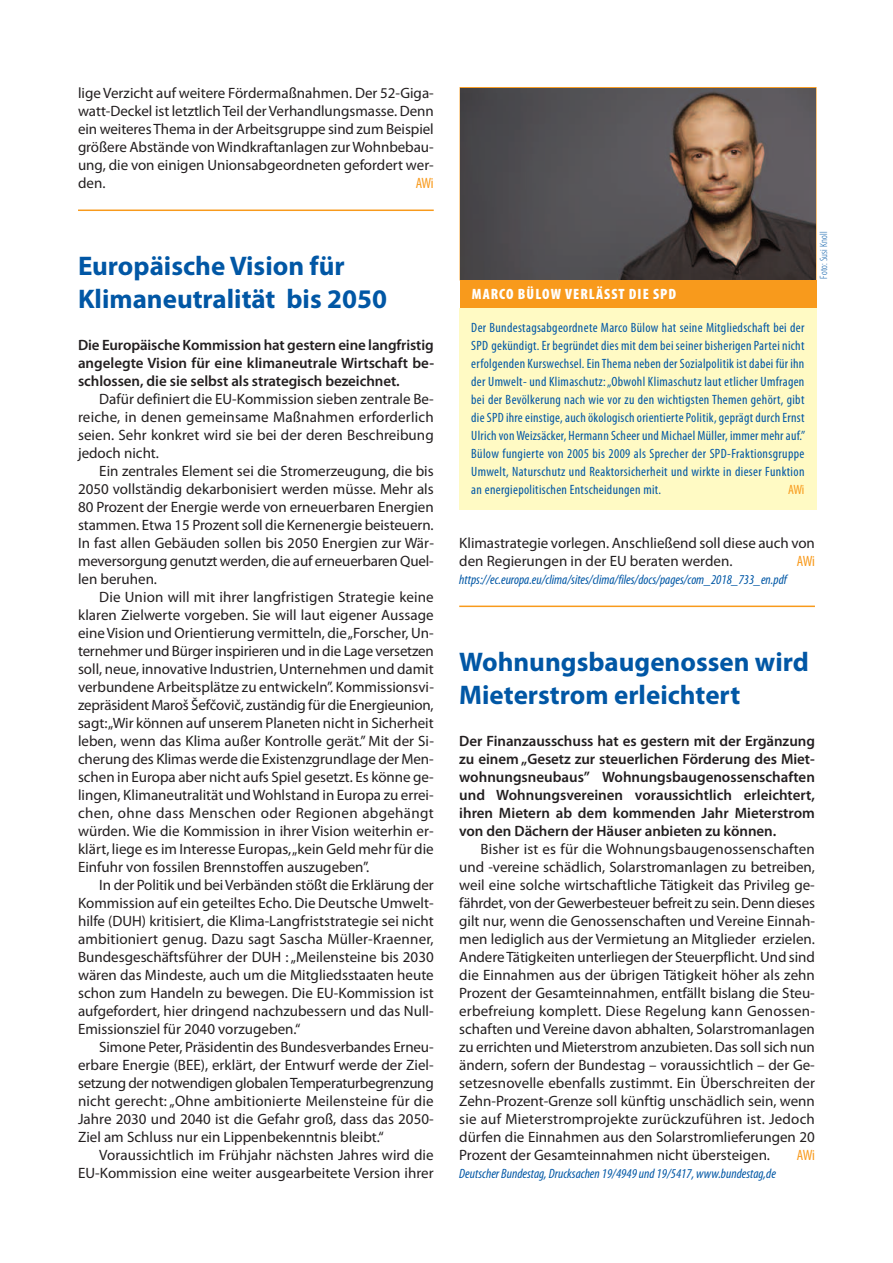
<style>
.page{position:relative;width:893px;height:1263px;background:#fff}
.page>*{position:absolute;margin:0;border:0;box-sizing:border-box;transform-origin:0 0}
.t1{font:700 27px/33px "Myriad Pro";color:#0157a5}
.t2{font:15px/18px "Myriad Pro";color:#231f20;text-align:justify}
.t3{font:600 15px/18px "Myriad Pro";letter-spacing:-.005em;color:#231f20;text-align:justify}
.t4{font:900 condensed 15px "Myriad Pro";letter-spacing:.07em;color:#fff}
.t5{font:condensed 15px "Myriad Pro";letter-spacing:-.035em;color:#f89a1c}
.t6{font:condensed 13.5px/18px "Myriad Pro";letter-spacing:.025em;color:#0157a5;text-align:justify}
.t7{font:italic condensed 13.5px "Myriad Pro";color:#0157a5}
.t8{font:condensed 13.5px "Myriad Pro";color:#f89a1c}
.t9{font:300 condensed 10.5px "Myriad Pro";letter-spacing:.015em;color:#0157a5}
</style>
<div class="page">
<hr style="left:78px;top:209px;width:356px;height:2px;background:#f89a1c">
<hr style="left:459px;top:605px;width:356px;height:2px;background:#f89a1c">
<img style="left:460px;top:88px;width:355px;height:192px">
<div style="left:460px;top:280px;width:356px;height:28px;background:#f89a1c"></div>
<div style="left:459px;top:308px;width:357px;height:202px;background:#fffac4"></div>
<p class="t2" style="left:78px;top:85px;width:357px">lige Verzicht auf weitere Fördermaßnahmen. Der 52-Giga&shy;watt-Deckel ist letztlichTeil derVerhandlungsmasse. Denn ein weiteresThema in der Arbeitsgruppe sind zum Beispiel größere Abstände vonWindkraftanlagen zurWohnbebau&shy;ung, die von einigen Unionsabgeordneten gefordert wer&shy;den.</p>
<p class="t5" style="left:416px;top:178px;width:19px">AWi</p>
<h1 class="t1" style="left:78px;top:252px;width:311px">Europäische Vision für<br>Klimaneutralität bis 2050</h1>
<p class="t3" style="left:78px;top:337px;width:358px">Die Europäische Kommission hat gestern eine langfristig angelegte Vision für eine klimaneutrale Wirtschaft be&shy;schlossen, die sie selbst als strategisch bezeichnet.</p>
<p class="t2" style="left:78px;top:391px;width:357px;text-indent:21px">Dafür definiert die EU-Kommission sieben zentrale Be&shy;reiche, in denen gemeinsame Maßnahmen erforderlich seien. Sehr konkret wird sie bei der deren Beschreibung jedoch nicht.</p>
<p class="t2" style="left:78px;top:463px;width:358px;text-indent:21px">Ein zentrales Element sei die Stromerzeugung, die bis 2050 vollständig dekarbonisiert werden müsse. Mehr als 80 Prozent der Energie werde von erneuerbaren Energien stammen. Etwa 15 Prozent soll die Kernenergie beisteuern.<br>In fast allen Gebäuden sollen bis 2050 Energien zur Wär&shy;meversorgung genutzt werden, die auf erneuerbaren Quel&shy;len beruhen.</p>
<p class="t2" style="left:78px;top:589px;width:358px;text-indent:21px">Die Union will mit ihrer langfristigen Strategie keine klaren Zielwerte vorgeben. Sie will laut eigener Aussage eineVision und Orientierung vermitteln, die„Forscher, Un&shy;ternehmer und Bürger inspirieren und in die Lage versetzen soll, neue, innovative Industrien, Unternehmen und damit verbundene Arbeitsplätze zu entwickeln”. Kommissionsvi&shy;zepräsident Maroš Šefčovič, zuständig für die Energieunion, sagt:„Wir können auf unserem Planeten nicht in Sicherheit leben, wenn das Klima außer Kontrolle gerät.” Mit der Si&shy;cherung des Klimas werde die Existenzgrundlage der Men&shy;schen in Europa aber nicht aufs Spiel gesetzt. Es könne ge&shy;lingen, Klimaneutralität undWohlstand in Europa zu errei&shy;chen, ohne dass Menschen oder Regionen abgehängt würden. Wie die Kommission in ihrer Vision weiterhin er&shy;klärt, liege es im Interesse Europas,„kein Geld mehr für die Einfuhr von fossilen Brennstoffen auszugeben”.</p>
<p class="t2" style="left:78px;top:877px;width:357px;text-indent:21px">In der Politik und beiVerbänden stößt die Erklärung der Kommission auf ein geteiltes Echo. Die Deutsche Umwelt&shy;hilfe (DUH) kritisiert, die Klima-Langfriststrategie sei nicht ambitioniert genug. Dazu sagt Sascha Müller-Kraenner, Bundesgeschäftsführer der DUH : „Meilensteine bis 2030 wären das Mindeste, auch um die Mitgliedsstaaten heute schon zum Handeln zu bewegen. Die EU-Kommission ist aufgefordert, hier dringend nachzubessern und das Null-Emissionsziel für 2040 vorzugeben.“</p>
<p class="t2" style="left:78px;top:1039px;width:357px;text-indent:21px">Simone Peter, Präsidentin des Bundesverbandes Erneu&shy;erbare Energie (BEE), erklärt, der Entwurf werde der Ziel&shy;setzung der notwendigen globalenTemperaturbegrenzung nicht gerecht: „Ohne ambitionierte Meilensteine für die Jahre 2030 und 2040 ist die Gefahr groß, dass das 2050- Ziel am Schluss nur ein Lippenbekenntnis bleibt.“</p>
<p class="t2" style="left:78px;top:1147px;width:357px;text-align:right">Voraussichtlich im Frühjahr nächsten Jahres wird die<br>EU-Kommission eine weiter ausgearbeitete Version ihrer</p>
<p class="t4" style="left:472px;top:288px;width:206px">MARCO BÜLOW VERLÄSST DIE SPD</p>
<p class="t6" style="left:471px;top:320px;width:336px">Der Bundestagsabgeordnete Marco Bülow hat seine Mitgliedschaft bei der SPD gekündigt.Erbegründetdies mitdem bei seinerbisherigen Partei nicht erfolgenden Kurswechsel.Ein Thema neben derSozialpolitikistdabei für ihn der Umwelt- und Klimaschutz:„Obwohl Klimaschutz laut etlicher Umfragen bei der Bevölkerung nach wie vor zu den wichtigsten Themen gehört, gibt dieSPD ihreeinstige,auch ökologisch orientiertePolitik,geprägtdurch Ernst Ulrich vonWeizsäcker, Hermann Scheerund Michael Müller, immer mehrauf.” Bülow fungierte von 2005 bis 2009 als Sprecher der SPD-Fraktionsgruppe Umwelt, Naturschutz und Reaktorsicherheit und wirkte in dieser Funktion an energiepolitischen Entscheidungen mit.</p>
<p class="t8" style="left:788px;top:485px;width:18px">AWi</p>
<p class="t9" style="left:820px;top:279px;width:49px;rotate:-90deg">Foto: Susi Knoll</p>
<p class="t2" style="left:459px;top:535px;width:357px">Klimastrategie vorlegen. Anschließend soll diese auch von den Regierungen in der EU beraten werden.</p>
<p class="t5" style="left:797px;top:556px;width:20px">AWi</p>
<p class="t7" style="left:459px;top:575px;width:329px">https://ec.europa.eu/clima/sites/clima/files/docs/pages/com_2018_733_en.pdf</p>
<h1 class="t1" style="left:459px;top:648px;width:351px">Wohnungsbaugenossen wird<br>Mieterstrom erleichtert</h1>
<p class="t3" style="left:459px;top:733px;width:357px">Der Finanzausschuss hat es gestern mit der Ergänzung zu einem „Gesetz zur steuerlichen Förderung des Miet&shy;wohnungsneubaus” Wohnungsbaugenossenschaften und Wohnungsvereinen voraussichtlich erleichtert, ihren Mietern ab dem kommenden Jahr Mieterstrom von den Dächern der Häuser anbieten zu können.</p>
<p class="t2" style="left:459px;top:841px;width:357px;text-indent:21px">Bisher ist es für die Wohnungsbaugenossenschaften und -vereine schädlich, Solarstromanlagen zu betreiben, weil eine solche wirtschaftliche Tätigkeit das Privileg ge&shy;fährdet, von der Gewerbesteuer befreit zu sein. Denn dieses gilt nur, wenn die Genossenschaften und Vereine Einnah&shy;men lediglich aus der Vermietung an Mitglieder erzielen.<br>AndereTätigkeiten unterliegen der Steuerpflicht. Und sind die Einnahmen aus der übrigen Tätigkeit höher als zehn Prozent der Gesamteinnahmen, entfällt bislang die Steu&shy;erbefreiung komplett. Diese Regelung kann Genossen&shy;schaften und Vereine davon abhalten, Solarstromanlagen zu errichten und Mieterstrom anzubieten. Das soll sich nun ändern, sofern der Bundestag – voraussichtlich – der Ge&shy;setzesnovelle ebenfalls zustimmt. Ein Überschreiten der Zehn-Prozent-Grenze soll künftig unschädlich sein, wenn sie auf Mieterstromprojekte zurückzuführen ist. Jedoch dürfen die Einnahmen aus den Solarstromlieferungen 20<br>Prozent der Gesamteinnahmen nicht übersteigen.</p>
<p class="t5" style="left:797px;top:1150px;width:19px">AWi</p>
<p class="t7" style="left:459px;top:1169px;width:318px">Deutscher Bundestag, Drucksachen19/4949und19/5417, www.bundestag,de</p>
</div>
